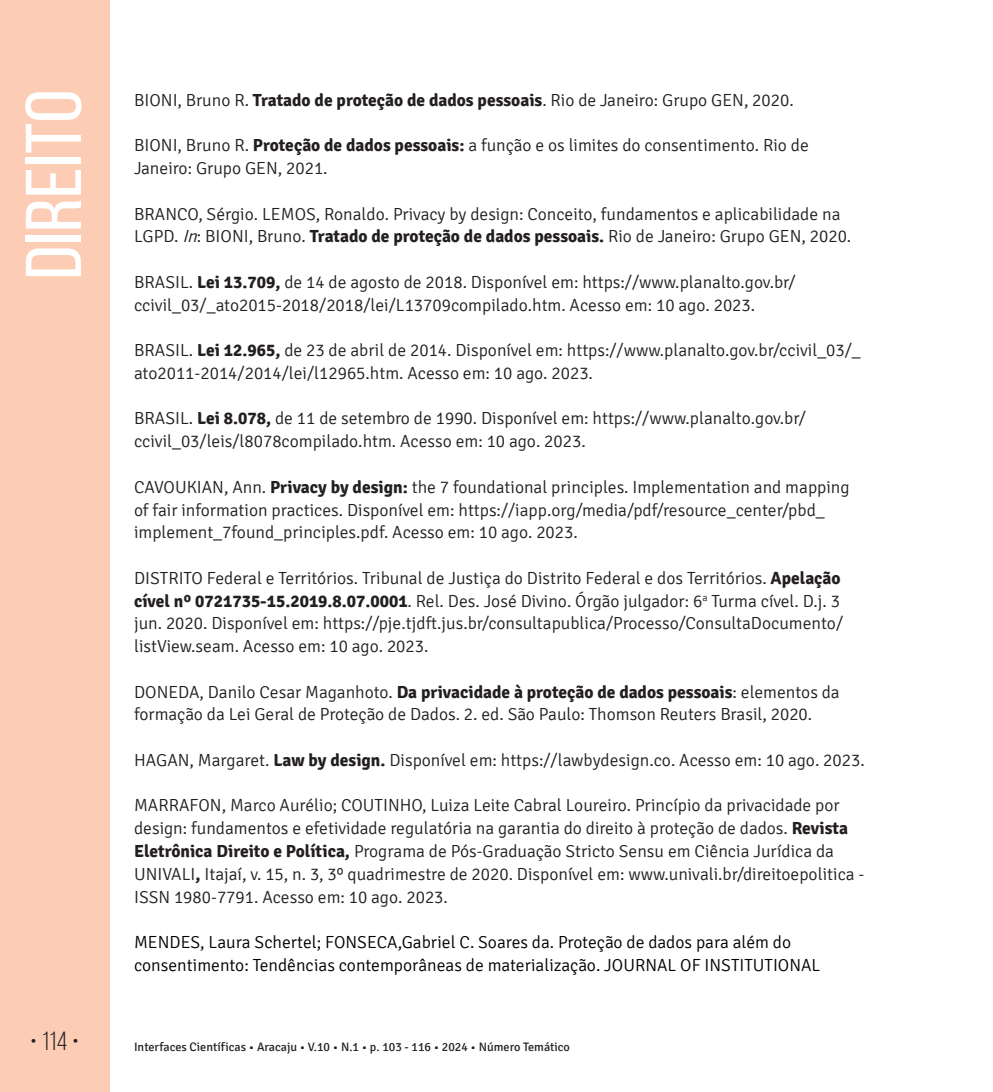
<style>
.page{position:relative;width:993px;height:1092px;background:#fff}
.page>*{position:absolute;margin:0;border:0;box-sizing:border-box;transform-origin:0 0}
.t1{font:78.75px "Bebas Neue";color:#fff;scale:1.09 1}
.t2{font:26.25px "Bebas Neue";color:#231f20}
.t3{font:300 17.5px/22.8px "Signika";color:#231f20}
.t4{font:300 17.5px/22.8px "Signika";color:#000001}
.t5{font:12.25px "Signika";color:#231f20}
.s1{font-weight:700}
.s2{font-style:italic}
</style>
<div class="page">
<div style="left:0;top:0;width:109px;height:1091px;background:#fcccb5"></div>
<h1 class="t1" style="left:11px;top:279px;width:176px;rotate:-90deg">Direito</h1>
<p class="t3" style="left:134px;top:89px;width:661px">BIONI, Bruno R. <span class="s1">Tratado de proteção de dados pessoais</span>. Rio de Janeiro: Grupo GEN, 2020.</p>
<p class="t3" style="left:134px;top:134px;width:676px">BIONI, Bruno R. <span class="s1">Proteção de dados pessoais:</span> a função e os limites do consentimento. Rio de<br>Janeiro: Grupo GEN, 2021.</p>
<p class="t3" style="left:134px;top:203px;width:718px">BRANCO, Sérgio. LEMOS, Ronaldo. Privacy by design: Conceito, fundamentos e aplicabilidade na<br>LGPD. <span class="s2">In</span>: BIONI, Bruno. <span class="s1">Tratado de proteção de dados pessoais.</span> Rio de Janeiro: Grupo GEN, 2020.</p>
<p class="t3" style="left:134px;top:271px;width:663px">BRASIL. <span class="s1">Lei 13.709,</span> de 14 de agosto de 2018. Disponível em: https://www.planalto.gov.br/ ccivil_03/_ato2015-2018/2018/lei/L13709compilado.htm. Acesso em: 10 ago. 2023.</p>
<p class="t3" style="left:134px;top:339px;width:728px">BRASIL. <span class="s1">Lei 12.965,</span> de 23 de abril de 2014. Disponível em: https://www.planalto.gov.br/ccivil_03/_ ato2011-2014/2014/lei/l12965.htm. Acesso em: 10 ago. 2023.</p>
<p class="t3" style="left:134px;top:407px;width:673px">BRASIL. <span class="s1">Lei 8.078,</span> de 11 de setembro de 1990. Disponível em: https://www.planalto.gov.br/ ccivil_03/leis/l8078compilado.htm. Acesso em: 10 ago. 2023.</p>
<p class="t3" style="left:134px;top:476px;width:716px">CAVOUKIAN, Ann. <span class="s1">Privacy by design:</span> the 7 foundational principles. Implementation and mapping of fair information practices. Disponível em: https://iapp.org/media/pdf/resource_center/pbd_ implement_7found_principles.pdf. Acesso em: 10 ago. 2023.</p>
<p class="t3" style="left:134px;top:567px;width:710px">DISTRITO Federal e Territórios. Tribunal de Justiça do Distrito Federal e dos Territórios. <span class="s1">Apelação cível nº 0721735-15.2019.8.07.0001</span>. Rel. Des. José Divino. Órgão julgador: 6<sup>a</sup> Turma cível. D.j. 3 jun. 2020. Disponível em: https://pje.tjdft.jus.br/consultapublica/Processo/ConsultaDocumento/ listView.seam. Acesso em: 10 ago. 2023.</p>
<p class="t3" style="left:134px;top:680px;width:707px">DONEDA, Danilo Cesar Maganhoto. <span class="s1">Da privacidade à proteção de dados pessoais</span>: elementos da formação da Lei Geral de Proteção de Dados. 2. ed. São Paulo: Thomson Reuters Brasil, 2020.</p>
<p class="t3" style="left:134px;top:749px;width:732px">HAGAN, Margaret. <span class="s1">Law by design.</span> Disponível em: https://lawbydesign.co. Acesso em: 10 ago. 2023.</p>
<p class="t3" style="left:134px;top:794px;width:731px">MARRAFON, Marco Aurélio; COUTINHO, Luiza Leite Cabral Loureiro. Princípio da privacidade por design: fundamentos e efetividade regulatória na garantia do direito à proteção de dados. <span class="s1">Revista Eletrônica Direito e Política,</span> Programa de Pós-Graduação Stricto Sensu em Ciência Jurídica da UNIVALI<span class="s1">,</span> Itajaí, v. 15, n. 3, 3º quadrimestre de 2020. Disponível em: www.univali.br/direitoepolitica - ISSN 1980-7791. Acesso em: 10 ago. 2023.</p>
<p class="t4" style="left:134px;top:931px;width:687px">MENDES, Laura Schertel; FONSECA,Gabriel C. Soares da. Proteção de dados para além do consentimento: Tendências contemporâneas de materialização. JOURNAL OF INSTITUTIONAL</p>
<h2 class="t2" style="left:30px;top:1026px;width:50px">• 114 •</h2>
<p class="t5" style="left:134px;top:1040px;width:437px">Interfaces Científicas • Aracaju • V.10 • N.1 • p. 103 - 116 • 2024 • Número Temático</p>
</div>
